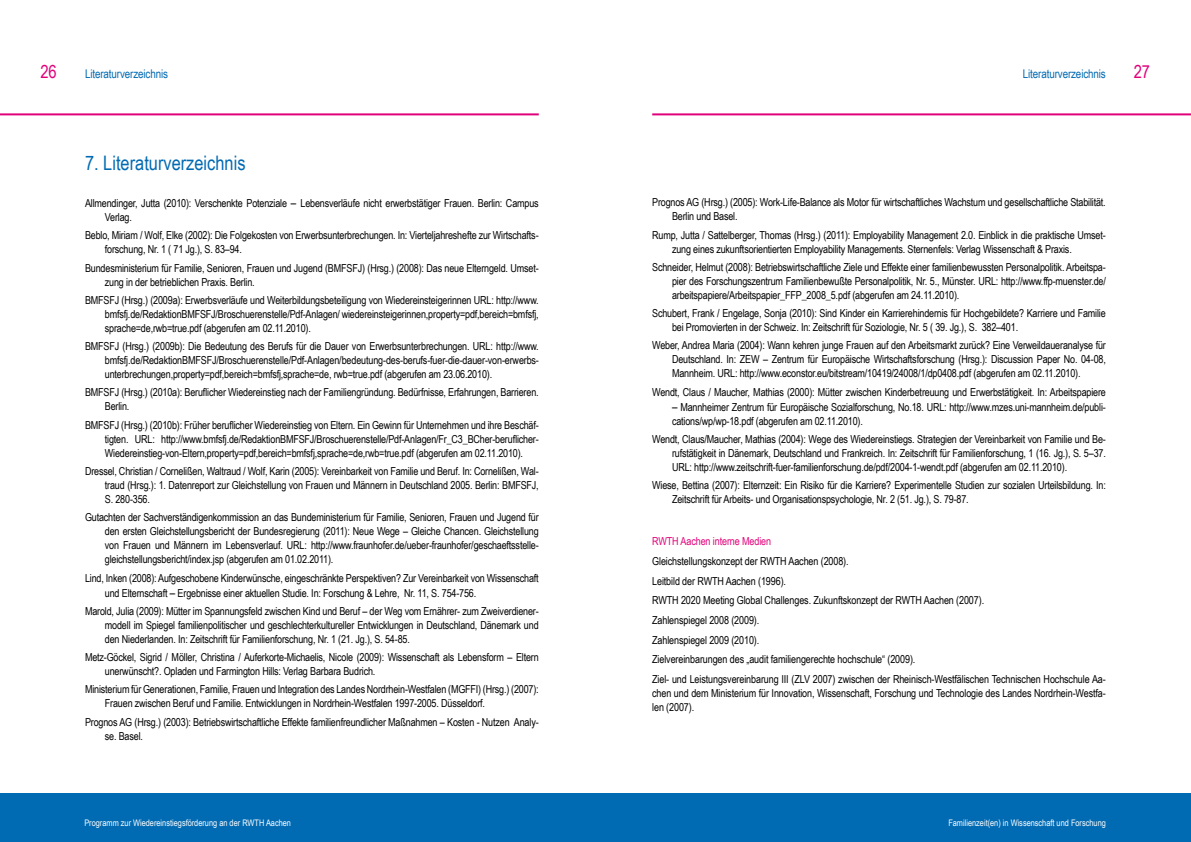
<style>
.page{position:relative;width:1191px;height:842px;background:#fff}
.page>*{position:absolute;margin:0;border:0;box-sizing:border-box;transform-origin:0 0}
.t1{font:20px "Arial Narrow";color:#006ab3}
.t2{font:18px "Arial Narrow";color:#e2007a}
.t3{font:12px "Arial Narrow";letter-spacing:-.01em;color:#006ab3}
.t4{font:11px/14px "Arial Narrow";letter-spacing:-.015em;color:#000}
.t5{font:11px "Arial Narrow";letter-spacing:-.01em;color:#e2007a}
.t6{font:9px "Arial Narrow";color:#fff}
.s1{font-size:12px}
</style>
<div class="page">
<div style="left:0;top:794px;width:614px;height:48px;background:#006ab3"></div>
<hr style="left:0;top:113px;width:539px;height:2px;background:#e2007a">
<div style="left:580px;top:794px;width:611px;height:48px;background:#006ab3"></div>
<hr style="left:652px;top:113px;width:539px;height:2px;background:#e2007a">
<h2 class="t2" style="left:40px;top:59px;width:18px">26</h2>
<p class="t3" style="left:85px;top:65px;width:85px">Literaturverzeichnis</p>
<h1 class="t1" style="left:85px;top:148px;width:162px">7. Literaturverzeichnis</h1>
<p class="t4" style="left:105px;top:196px;width:435px;text-indent:-20px">Allmendinger, Jutta (2010): Verschenkte Potenziale <span class="s1">–</span> Lebensverläufe nicht erwerbstätiger Frauen. Berlin: Campus<br>Verlag.</p>
<p class="t4" style="left:105px;top:228px;width:435px;text-indent:-20px">Beblo, Miriam / Wolf, Elke (2002): Die Folgekosten von Erwerbsunterbrechungen. In: Vierteljahreshefte zur Wirtschafts&shy;forschung, Nr. 1 ( 71 Jg.), S. 83–94.</p>
<p class="t4" style="left:105px;top:260px;width:435px;text-indent:-20px">Bundesministerium für Familie, Senioren, Frauen und Jugend (BMFSFJ) (Hrsg.) (2008): Das neue Elterngeld. Umset&shy;zung in der betrieblichen Praxis. Berlin.</p>
<p class="t4" style="left:105px;top:293px;width:435px;text-align:justify;text-indent:-20px">BMFSFJ (Hrsg.) (2009a): Erwerbsverläufe und Weiterbildungsbeteiligung von Wiedereinsteigerinnen URL: http://www. bmfsfj.de/RedaktionBMFSFJ/Broschuerenstelle/Pdf-Anlagen/ wiedereinsteigerinnen,property=pdf,bereich=bmfsfj, sprache=de,rwb=true.pdf (abgerufen am 02.11.2010).</p>
<p class="t4" style="left:105px;top:339px;width:435px;text-align:justify;text-indent:-20px">BMFSFJ (Hrsg.) (2009b): Die Bedeutung des Berufs für die Dauer von Erwerbsunterbrechungen. URL: http://www. bmfsfj.de/RedaktionBMFSFJ/Broschuerenstelle/Pdf-Anlagen/bedeutung-des-berufs-fuer-die-dauer-von-erwerbs&shy;unterbrechungen,property=pdf,bereich=bmfsfj,sprache=de, rwb=true.pdf (abgerufen am 23.06.2010).</p>
<p class="t4" style="left:105px;top:385px;width:435px;text-indent:-20px">BMFSFJ (Hrsg.) (2010a): Beruflicher Wiedereinstieg nach der Familiengründung. Bedürfnisse, Erfahrungen, Barrieren.<br>Berlin.</p>
<p class="t4" style="left:105px;top:417px;width:435px;text-align:justify;text-indent:-20px">BMFSFJ (Hrsg.) (2010b): Früher beruflicher Wiedereinstieg von Eltern. Ein Gewinn für Unternehmen und ihre Beschäf&shy;tigten. URL: http://www.bmfsfj.de/RedaktionBMFSFJ/Broschuerenstelle/Pdf-Anlagen/Fr_C3_BCher-beruflicher-Wiedereinstieg-von-Eltern,property=pdf,bereich=bmfsfj,sprache=de,rwb=true.pdf (abgerufen am 02.11.2010).</p>
<p class="t4" style="left:105px;top:464px;width:435px;text-align:justify;text-indent:-20px">Dressel, Christian / Cornelißen, Waltraud / Wolf, Karin (2005): Vereinbarkeit von Familie und Beruf. In: Cornelißen, Wal&shy;traud (Hrsg.): 1. Datenreport zur Gleichstellung von Frauen und Männern in Deutschland 2005. Berlin: BMFSFJ, S. 280-356.</p>
<p class="t4" style="left:105px;top:510px;width:435px;text-align:justify;text-indent:-20px">Gutachten der Sachverständigenkommission an das Bundeministerium für Familie, Senioren, Frauen und Jugend für den ersten Gleichstellungsbericht der Bundesregierung (2011): Neue Wege – Gleiche Chancen. Gleichstellung von Frauen und Männern im Lebensverlauf. URL: http://www.fraunhofer.de/ueber-fraunhofer/geschaeftsstelle&shy;gleichstellungsbericht/index.jsp (abgerufen am 01.02.2011).</p>
<p class="t4" style="left:105px;top:570px;width:435px;line-height:15px;text-indent:-20px">Lind, Inken (2008): Aufgeschobene Kinderwünsche, eingeschränkte Perspektiven? Zur Vereinbarkeit von Wissenschaft und Elternschaft <span class="s1">–</span> Ergebnisse einer aktuellen Studie. In: Forschung &amp; Lehre, Nr. 11, S. 754-756.</p>
<p class="t4" style="left:105px;top:603px;width:435px;text-align:justify;text-indent:-20px">Marold, Julia (2009): Mütter im Spannungsfeld zwischen Kind und Beruf – der Weg vom Ernährer- zum Zweiverdiener&shy;modell im Spiegel familienpolitischer und geschlechterkultureller Entwicklungen in Deutschland, Dänemark und den Niederlanden. In: Zeitschrift für Familienforschung, Nr. 1 (21. Jg.), S. 54-85.</p>
<p class="t4" style="left:105px;top:650px;width:435px;text-indent:-20px">Metz-Göckel, Sigrid / Möller, Christina / Auferkorte-Michaelis, Nicole (2009): Wissenschaft als Lebensform – Eltern unerwünscht?. Opladen und Farmington Hills: Verlag Barbara Budrich.</p>
<p class="t4" style="left:105px;top:682px;width:435px;text-indent:-20px">Ministerium für Generationen, Familie, Frauen und Integration des Landes Nordrhein-Westfalen (MGFFI) (Hrsg.) (2007):<br>Frauen zwischen Beruf und Familie. Entwicklungen in Nordrhein-Westfalen 1997-2005. Düsseldorf.</p>
<p class="t4" style="left:105px;top:714px;width:435px;text-indent:-20px">Prognos AG (Hrsg.) (2003): Betriebswirtschaftliche Effekte familienfreundlicher Maßnahmen – Kosten - Nutzen Analy&shy;se. Basel.</p>
<p class="t6" style="left:84px;top:816px;width:208px">Programm zur Wiedereinstiegsförderung an der RWTH Aachen</p>
<p class="t3" style="left:1022px;top:65px;width:85px">Literaturverzeichnis</p>
<h2 class="t2" style="left:1133px;top:59px;width:18px">27</h2>
<p class="t4" style="left:672px;top:195px;width:435px;text-indent:-20px">Prognos AG (Hrsg.) (2005): Work-Life-Balance als Motor für wirtschaftliches Wachstum und gesellschaftliche Stabilität.<br>Berlin und Basel.</p>
<p class="t4" style="left:672px;top:227px;width:435px;text-indent:-20px">Rump, Jutta / Sattelberger, Thomas (Hrsg.) (2011): Employability Management 2.0. Einblick in die praktische Umset&shy;zung eines zukunftsorientierten Employability Managements. Sternenfels: Verlag Wissenschaft &amp; Praxis.</p>
<p class="t4" style="left:672px;top:260px;width:435px;text-align:justify;text-indent:-20px">Schneider, Helmut (2008): Betriebswirtschaftliche Ziele und Effekte einer familienbewussten Personalpolitik. Arbeitspa&shy;pier des Forschungszentrum Familienbewußte Personalpolitik, Nr. 5., Münster. URL: http://www.ffp-muenster.de/ arbeitspapiere/Arbeitspapier_FFP_2008_5.pdf (abgerufen am 24.11.2010).</p>
<p class="t4" style="left:672px;top:306px;width:435px;text-indent:-20px">Schubert, Frank / Engelage, Sonja (2010): Sind Kinder ein Karrierehindernis für Hochgebildete? Karriere und Familie bei Promovierten in der Schweiz. In: Zeitschrift für Soziologie, Nr. 5 ( 39. Jg.), S. 382–401.</p>
<p class="t4" style="left:672px;top:338px;width:435px;text-align:justify;text-indent:-20px">Weber, Andrea Maria (2004): Wann kehren junge Frauen auf den Arbeitsmarkt zurück? Eine Verweildaueranalyse für Deutschland. In: ZEW – Zentrum für Europäische Wirtschaftsforschung (Hrsg.): Discussion Paper No. 04-08, Mannheim. URL: http://www.econstor.eu/bitstream/10419/24008/1/dp0408.pdf (abgerufen am 02.11.2010).</p>
<p class="t4" style="left:652px;top:384px;width:455px">Wendt, Claus / Maucher, Mathias (2000): Mütter zwischen Kinderbetreuung und Erwerbstätigkeit. In: Arbeitspapiere</p>
<p class="t4" style="left:672px;top:399px;width:435px"><span class="s1">–</span> Mannheimer Zentrum für Europäische Sozialforschung, No.18. URL: http://www.mzes.uni-mannheim.de/publi&shy;cations/wp/wp-18.pdf (abgerufen am 02.11.2010).</p>
<p class="t4" style="left:672px;top:432px;width:435px;text-align:justify;text-indent:-20px">Wendt, Claus/Maucher, Mathias (2004): Wege des Wiedereinstiegs. Strategien der Vereinbarkeit von Familie und Be&shy;rufstätigkeit in Dänemark, Deutschland und Frankreich. In: Zeitschrift für Familienforschung, 1 (16. Jg.), S. 5–37.<br>URL: http://www.zeitschrift-fuer-familienforschung.de/pdf/2004-1-wendt.pdf (abgerufen am 02.11.2010).</p>
<p class="t4" style="left:672px;top:478px;width:435px;text-indent:-20px">Wiese, Bettina (2007): Elternzeit: Ein Risiko für die Karriere? Experimentelle Studien zur sozialen Urteilsbildung. In:<br>Zeitschrift für Arbeits- und Organisationspsychologie, Nr. 2 (51. Jg.), S. 79-87.</p>
<p class="t5" style="left:652px;top:533px;width:120px">RWTH Aachen interne Medien</p>
<p class="t4" style="left:652px;top:551px;width:455px;line-height:19.7px">Gleichstellungskonzept der RWTH Aachen (2008).<br>Leitbild der RWTH Aachen (1996).<br>RWTH 2020 Meeting Global Challenges. Zukunftskonzept der RWTH Aachen (2007).<br>Zahlenspiegel 2008 (2009).<br>Zahlenspiegel 2009 (2010).<br>Zielvereinbarungen des „audit familiengerechte hochschule“ (2009).<br>Ziel- und Leistungsvereinbarung III (ZLV 2007) zwischen der Rheinisch-Westfälischen Technischen Hochschule Aa-</p>
<p class="t4" style="left:652px;top:686px;width:455px">chen und dem Ministerium für Innovation, Wissenschaft, Forschung und Technologie des Landes Nordrhein-Westfa&shy;len (2007).</p>
<p class="t6" style="left:948px;top:816px;width:159px">Familienzeit(en) in Wissenschaft und Forschung</p>
</div>
